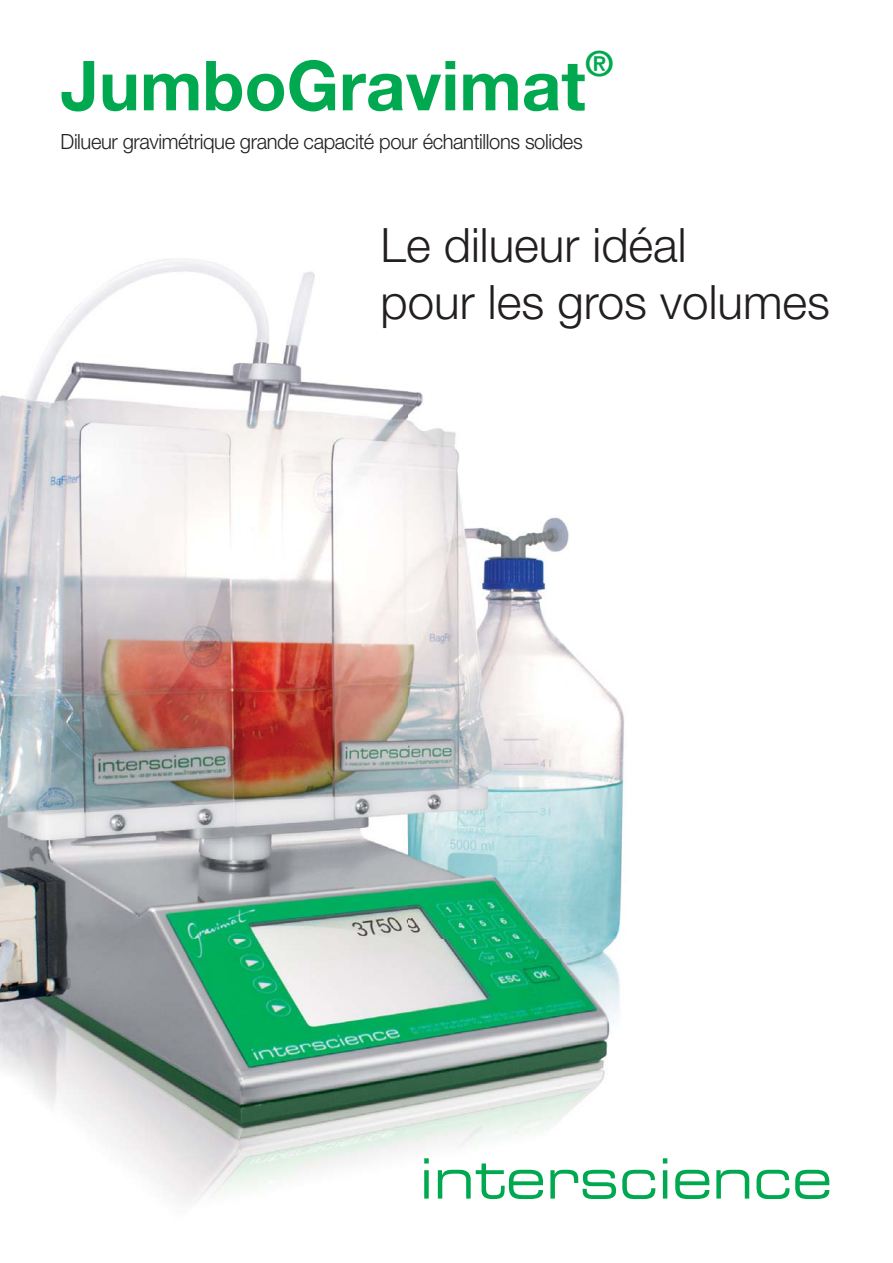
<style>
.page{position:relative;width:893px;height:1263px;background:#fff}
.page>*{position:absolute;margin:0;border:0;box-sizing:border-box;transform-origin:0 0}
.t1{font:700 69px "Helvetica Neue";color:#00a94f}
.t2{font:300 47.55px/57px "Helvetica Neue";color:#231f20}
.t3{font:700 34.8px "Helvetica Neue";color:#00a94f}
.t4{font:300 21px "Helvetica Neue";letter-spacing:-.02em;color:#231f20;scale:.96 1}
</style>
<div class="page">
<img style="left:0;top:259px;width:830px;height:944px">
<svg style="left:424px;top:1158px;width:405px;height:41px"></svg>
<h1 class="t1" style="left:61px;top:61px;width:527px">JumboGravimat</h1>
<h3 class="t3" style="left:586px;top:51px;width:29px">®</h3>
<p class="t4" style="left:61px;top:134px;width:545px">Dilueur gravimétrique grande capacité pour échantillons solides</p>
<h2 class="t2" style="left:381px;top:221px;width:451px">Le dilueur idéal<br>pour les gros volumes</h2>
</div>
